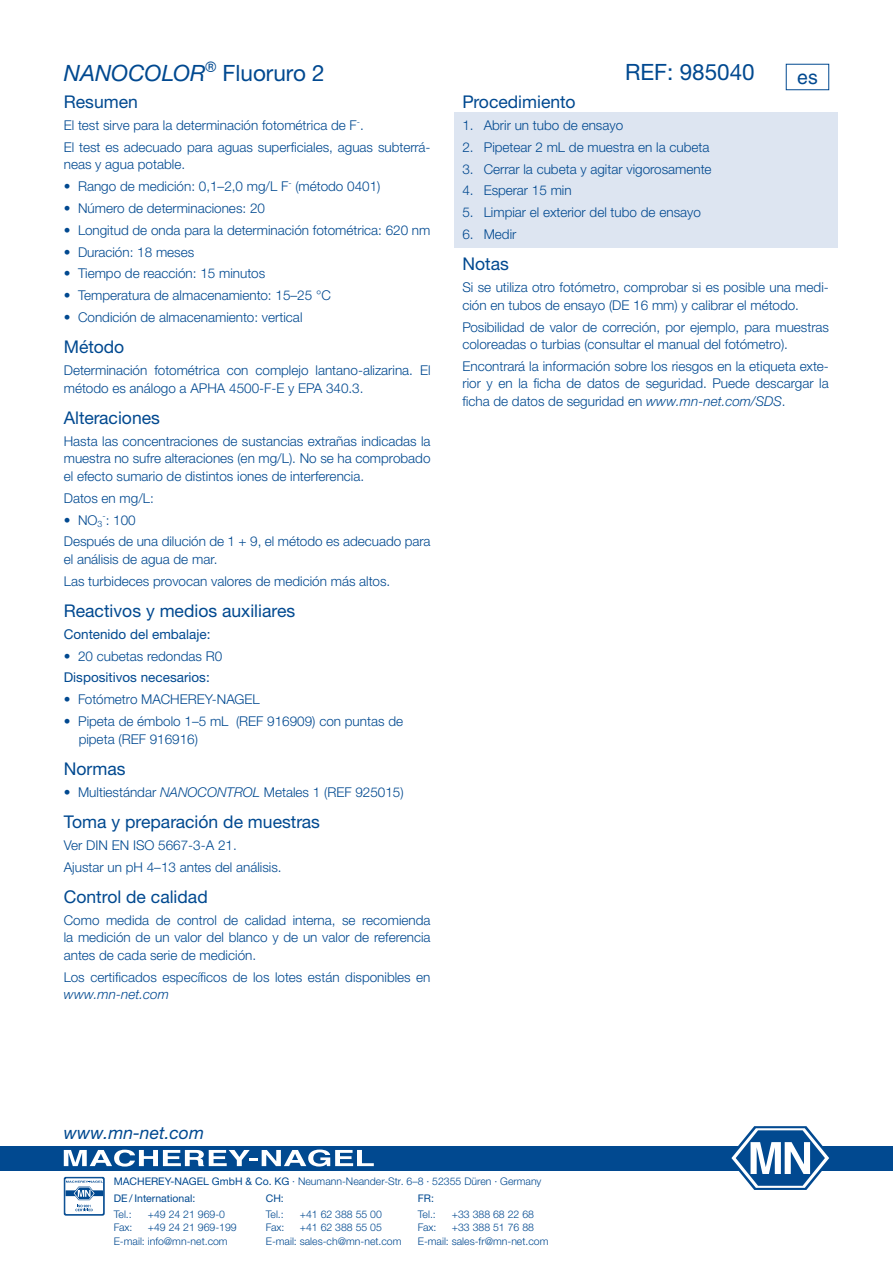
<style>
.page{position:relative;width:893px;height:1263px;background:#fff}
.page>*{position:absolute;margin:0;border:0;box-sizing:border-box;transform-origin:0 0}
.TestNo___Name{font:italic 22.5px "Helvetica Neue LTW1 G";color:#014990}
.TestNo___Name-2{font:22.5px "Helvetica Neue LTW1 G";color:#014990}
.t1{font:19.5px "Helvetica LT Pro";color:#014990}
.Subhead{font:17.55px "Helvetica Neue LTW1 G";color:#014990}
.t2{font:italic 17.55px "Helvetica Neue LTW1 G";color:#014990}
.Fließtext{font:300 13.5px/17.5px "Helvetica Neue LTW1 G";color:#014990}
.t3{font:13.5px "Helvetica Neue LTW1 G";color:#014990}
.t4{font:300 10.5px/13.6px "Helvetica Neue LTW1 G";color:#014990}
.t5{font:10.5px/15.8px "Helvetica Neue LTW1 G";color:#014990}
.s1{font-style:normal}
.s2{font-style:italic}
.s3{font-weight:400}
.s4{font-weight:300}
</style>
<div class="page">
<div style="left:0;top:1146px;width:893px;height:24px;background:#014990"></div>
<svg style="left:64px;top:1149px;width:310px;height:17px"></svg>
<svg style="left:728px;top:1126px;width:104px;height:64px"></svg>
<div style="left:64px;top:1177px;width:41px;height:38px;background:#0d5195;border-radius:2px"></div>
<svg style="left:65px;top:1178px;width:39px;height:36px"></svg>
<div style="left:65px;top:1178px;width:39px;height:37px;border:1px solid #014990;border-radius:2px"></div>
<svg style="left:66px;top:1181px;width:37px;height:30px"></svg>
<div style="left:454px;top:112px;width:384px;height:26px;background:#dde5f1"></div>
<div style="left:454px;top:134px;width:384px;height:26px;background:#dde5f1"></div>
<div style="left:454px;top:155px;width:384px;height:27px;background:#dde5f1"></div>
<div style="left:454px;top:177px;width:384px;height:27px;background:#dde5f1"></div>
<div style="left:454px;top:199px;width:384px;height:26px;background:#dde5f1"></div>
<div style="left:454px;top:221px;width:384px;height:26px;background:#dde5f1"></div>
<p class="TestNo___Name" style="left:64px;top:59px;width:262px">NANOCOLOR<sup>®</sup> <span class="s1">Fluoruro 2</span></p>
<p class="TestNo___Name-2" style="left:625px;top:58px;width:131px">REF: 985040</p>
<p class="Subhead" style="left:64px;top:91px;width:76px">Resumen</p>
<p class="Fließtext" style="left:64px;top:116px;width:302px">El test sirve para la determinación fotométrica de F<sup>-</sup>.</p>
<p class="Fließtext" style="left:64px;top:138px;width:368px">El test es adecuado para aguas superficiales, aguas subterrá&shy;neas y agua potable.</p>
<p class="Fließtext" style="left:64px;top:178px;width:318px">• Rango de medición: 0,1–2,0 mg/L F<sup>-</sup> (método 0401)</p>
<p class="Fließtext" style="left:64px;top:199px;width:203px">• Número de determinaciones: 20</p>
<p class="Fließtext" style="left:64px;top:221px;width:368px">• Longitud de onda para la determinación fotométrica: 620 nm</p>
<p class="Fließtext" style="left:64px;top:243px;width:132px">• Duración: 18 meses</p>
<p class="Fließtext" style="left:64px;top:265px;width:203px">• Tiempo de reacción: 15 minutos</p>
<p class="Fließtext" style="left:64px;top:287px;width:269px">• Temperatura de almacenamiento: 15–25 °C</p>
<p class="Fließtext" style="left:64px;top:308px;width:240px">• Condición de almacenamiento: vertical</p>
<p class="Subhead" style="left:64px;top:336px;width:62px">Método</p>
<p class="Fließtext" style="left:64px;top:361px;width:368px">Determinación fotométrica con complejo lantano-alizarina. El método es análogo a APHA 4500-F-E y EPA 340.3.</p>
<p class="Subhead" style="left:64px;top:407px;width:98px">Alteraciones</p>
<p class="Fließtext" style="left:64px;top:432px;width:368px;text-align:justify">Hasta las concentraciones de sustancias extrañas indicadas la muestra no sufre alteraciones (en mg/L). No se ha comprobado el efecto sumario de distintos iones de interferencia.</p>
<p class="Fließtext" style="left:64px;top:489px;width:92px">Datos en mg/L:</p>
<p class="Fließtext" style="left:64px;top:511px;width:73px">• NO<sub>3</sub><sup>-</sup>: 100</p>
<p class="Fließtext" style="left:64px;top:533px;width:368px">Después de una dilución de 1 + 9, el método es adecuado para el análisis de agua de mar.</p>
<p class="Fließtext" style="left:64px;top:572px;width:328px">Las turbideces provocan valores de medición más altos.</p>
<p class="Subhead" style="left:64px;top:600px;width:233px">Reactivos y medios auxiliares</p>
<p class="t3" style="left:64px;top:626px;width:148px">Contenido del embalaje:</p>
<p class="Fließtext" style="left:64px;top:647px;width:160px">• 20 cubetas redondas R0</p>
<p class="t3" style="left:64px;top:669px;width:148px">Dispositivos necesarios:</p>
<p class="Fließtext" style="left:64px;top:691px;width:198px">• Fotómetro MACHEREY-NAGEL</p>
<p class="Fließtext" style="left:79px;top:712px;width:326px;text-indent:-15px">• Pipeta de émbolo 1–5 mL (REF 916909) con puntas de pipeta (REF 916916)</p>
<p class="Subhead" style="left:64px;top:758px;width:63px">Normas</p>
<p class="Fließtext" style="left:64px;top:783px;width:341px">• Multiestándar <span class="s2">NANOCONTROL</span> Metales 1 (REF 925015)</p>
<p class="Subhead" style="left:64px;top:811px;width:258px">Toma y preparación de muestras</p>
<p class="Fließtext" style="left:64px;top:836px;width:175px">Ver DIN EN ISO 5667-3-A 21.</p>
<p class="Fließtext" style="left:64px;top:858px;width:219px">Ajustar un pH 4–13 antes del análisis.</p>
<p class="Subhead" style="left:64px;top:886px;width:145px">Control de calidad</p>
<p class="Fließtext" style="left:64px;top:911px;width:368px;text-align:justify">Como medida de control de calidad interna, se recomienda la medición de un valor del blanco y de un valor de referencia antes de cada serie de medición.</p>
<p class="Fließtext" style="left:64px;top:968px;width:368px">Los certificados específicos de los lotes están disponibles en <span class="s2">www.mn-net.com</span></p>
<p class="t1" style="left:797px;top:66px;width:22px">es</p>
<p class="Subhead" style="left:462px;top:91px;width:115px">Procedimiento</p>
<p class="Fließtext" style="left:462px;top:116px;width:162px">1. Abrir un tubo de ensayo</p>
<p class="Fließtext" style="left:462px;top:138px;width:248px">2. Pipetear 2 mL de muestra en la cubeta</p>
<p class="Fließtext" style="left:462px;top:160px;width:251px">3. Cerrar la cubeta y agitar vigorosamente</p>
<p class="Fließtext" style="left:462px;top:182px;width:111px">4. Esperar 15 min</p>
<p class="Fließtext" style="left:462px;top:204px;width:240px">5. Limpiar el exterior del tubo de ensayo</p>
<p class="Fließtext" style="left:462px;top:225px;width:56px">6. Medir</p>
<p class="Subhead" style="left:462px;top:253px;width:48px">Notas</p>
<p class="Fließtext" style="left:462px;top:279px;width:368px">Si se utiliza otro fotómetro, comprobar si es posible una medi&shy;ción en tubos de ensayo (DE 16 mm) y calibrar el método.</p>
<p class="Fließtext" style="left:462px;top:318px;width:368px">Posibilidad de valor de correción, por ejemplo, para muestras coloreadas o turbias (consultar el manual del fotómetro).</p>
<p class="Fließtext" style="left:462px;top:357px;width:368px;text-align:justify">Encontrará la información sobre los riesgos en la etiqueta exte&shy;rior y en la ficha de datos de seguridad. Puede descargar la ficha de datos de seguridad en <span class="s2">www.mn-net.com/SDS</span>.</p>
<p class="t2" style="left:64px;top:1121px;width:142px">www.mn-net.com</p>
<p class="t4" style="left:114px;top:1174px;width:429px"><span class="s3">MACHEREY-NAGEL GmbH &amp; Co. KG</span> · Neumann-Neander-Str. 6–8 · 52355 Düren · Germany</p>
<p class="t5" style="left:114px;top:1190px;width:83px">DE / International:<br><span class="s4">Tel.:</span></p>
<p class="t4" style="left:148px;top:1207px;width:79px">+49 24 21 969-0</p>
<p class="t4" style="left:266px;top:1190px;width:20px;line-height:15.8px"><span class="s3">CH:<br></span>Tel.:</p>
<p class="t4" style="left:300px;top:1207px;width:84px">+41 62 388 55 00</p>
<p class="t4" style="left:418px;top:1190px;width:20px;line-height:15.8px"><span class="s3">FR:<br></span>Tel.:</p>
<p class="t4" style="left:452px;top:1207px;width:84px">+33 388 68 22 68</p>
<p class="t4" style="left:114px;top:1221px;width:20px">Fax:</p>
<p class="t4" style="left:114px;top:1221px;width:125px;text-indent:34px">+49 24 21 969-199<br>E-mail: info@mn-net.com</p>
<p class="t4" style="left:266px;top:1221px;width:20px">Fax:</p>
<p class="t4" style="left:266px;top:1221px;width:137px;text-indent:34px">+41 62 388 55 05<br>E-mail: sales-ch@mn-net.com</p>
<p class="t4" style="left:418px;top:1221px;width:20px">Fax:</p>
<p class="t4" style="left:418px;top:1221px;width:132px;text-indent:34px">+33 388 51 76 88<br>E-mail: sales-fr@mn-net.com</p>
</div>
